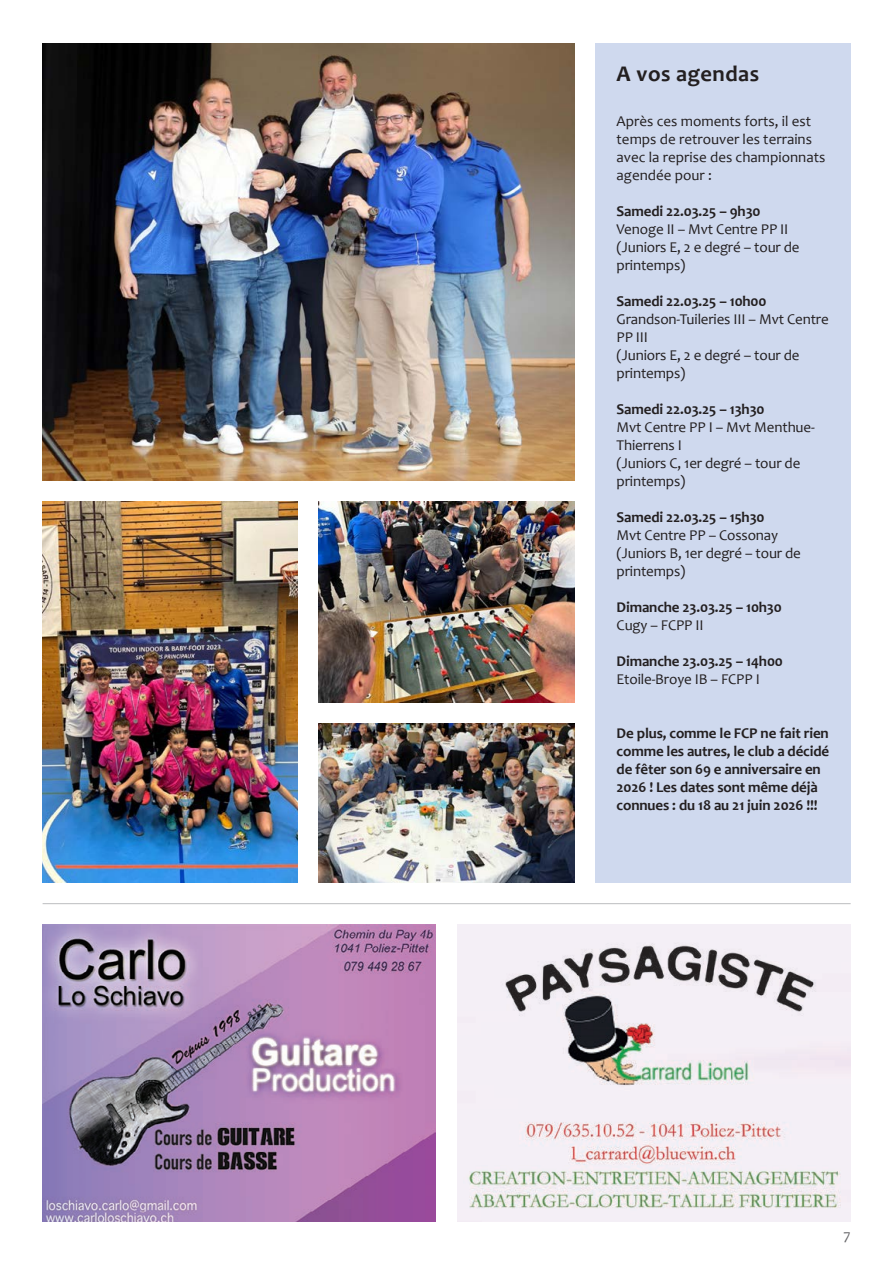
<style>
.page{position:relative;width:893px;height:1263px;background:#fff}
.page>*{position:absolute;margin:0;border:0;box-sizing:border-box;transform-origin:0 0}
.t1{font:700 22.5px "Candara";letter-spacing:.02em;color:#231f20}
.t2{font:15px/18px "Candara";letter-spacing:-.01em;color:#231f20}
.t3{font:700 15px/18px "Candara";letter-spacing:-.01em;color:#231f20}
.t4{font:15px "Candara";color:#636366}
</style>
<div class="page">
<img style="left:43px;top:44px;width:531px;height:436px">
<img style="left:43px;top:501px;width:255px;height:382px">
<img style="left:319px;top:501px;width:255px;height:201px">
<img style="left:319px;top:723px;width:255px;height:160px">
<div style="left:595px;top:44px;width:255px;height:839px;background:#cfd9ee"></div>
<img style="left:43px;top:925px;width:393px;height:296px">
<hr style="left:43px;top:903px;width:808px;height:1px;background:#bcbdc0">
<img style="left:458px;top:924px;width:392px;height:297px">
<h1 class="t1" style="left:617px;top:63px;width:144px">A vos agendas</h1>
<p class="t2" style="left:617px;top:113px;width:210px">Après ces moments forts, il est temps de retrouver les terrains avec la reprise des championnats agendée pour :</p>
<p class="t3" style="left:617px;top:203px;width:146px">Samedi 22.03.25 – 9h30</p>
<p class="t2" style="left:617px;top:221px;width:185px">Venoge II – Mvt Centre PP II (Juniors E, 2 e degré – tour de printemps)</p>
<p class="t3" style="left:617px;top:293px;width:151px">Samedi 22.03.25 – 10h00</p>
<p class="t2" style="left:617px;top:311px;width:214px">Grandson-Tuileries III – Mvt Centre<br>PP III<br>(Juniors E, 2 e degré – tour de printemps)</p>
<p class="t3" style="left:617px;top:401px;width:150px">Samedi 22.03.25 – 13h30</p>
<p class="t2" style="left:617px;top:419px;width:200px">Mvt Centre PP I – Mvt Menthue-<br>Thierrens I<br>(Juniors C, 1er degré – tour de printemps)</p>
<p class="t3" style="left:617px;top:509px;width:150px">Samedi 22.03.25 – 15h30</p>
<p class="t2" style="left:617px;top:527px;width:186px">Mvt Centre PP – Cossonay (Juniors B, 1er degré – tour de printemps)</p>
<p class="t3" style="left:617px;top:599px;width:167px">Dimanche 23.03.25 – 10h30</p>
<p class="t2" style="left:617px;top:617px;width:89px">Cugy – FCPP II</p>
<p class="t3" style="left:617px;top:653px;width:168px">Dimanche 23.03.25 – 14h00</p>
<p class="t2" style="left:617px;top:670px;width:145px">Etoile-Broye IB – FCPP I</p>
<p class="t3" style="left:617px;top:725px;width:214px">De plus, comme le FCP ne fait rien comme les autres, le club a décidé de fêter son 69 e anniversaire en<br>2026 ! Les dates sont même déjà connues : du 18 au 21 juin 2026 !!!</p>
<p class="t4" style="left:843px;top:1228px;width:9px">7</p>
</div>
